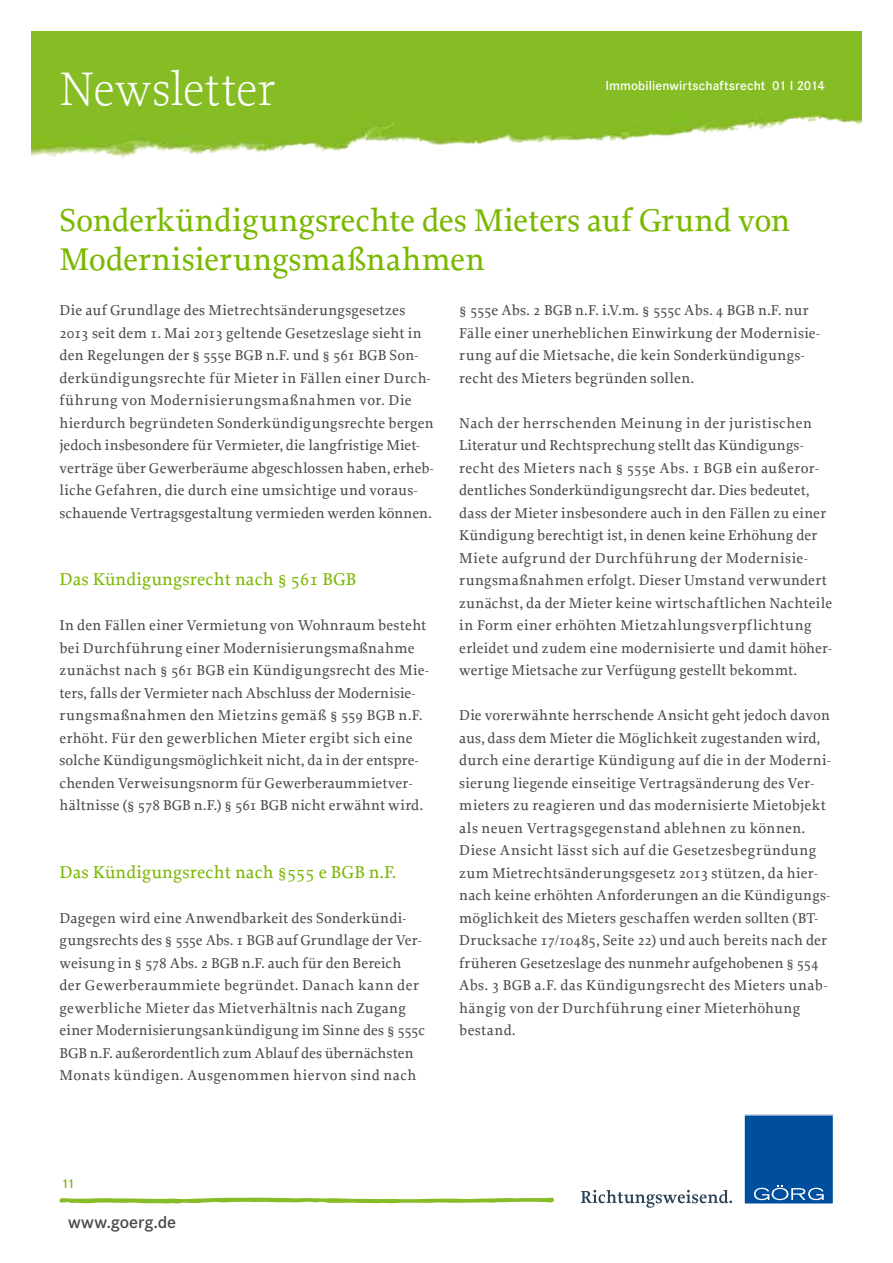
<style>
.page{position:relative;width:893px;height:1263px;background:#fff}
.page>*{position:absolute;margin:0;border:0;box-sizing:border-box;transform-origin:0 0}
.t1{font:300 49.5px "Proforma";letter-spacing:-.01em;color:#fff}
.t2{font:500 33px/39px "Proforma";color:#7ab800}
.t3{font:500 18px "Proforma";letter-spacing:.01em;color:#7ab800}
.t4{font:600 18px "Corporate S";letter-spacing:-.005em;color:#4b4b4b}
.t5{font:500 15px/22.5px "Proforma";letter-spacing:.02em;color:#4b4b4b}
.t6{font:600 13.5px "Corporate S";letter-spacing:.01em;color:#fff}
.t7{font:600 13.5px "Corporate S";color:#7ab800}
</style>
<div class="page">
<img style="left:32px;top:32px;width:829px;height:126px">
<div style="left:744px;top:1115px;width:89px;height:89px;background:#004f9f"></div>
<svg style="left:754px;top:1185px;width:70px;height:15px"></svg>
<svg style="left:581px;top:1190px;width:151px;height:18px"></svg>
<svg style="left:59px;top:1197px;width:495px;height:7px"></svg>
<h1 class="t1" style="left:60px;top:59px;width:217px">Newsletter</h1>
<p class="t6" style="left:605px;top:78px;width:221px">Immobilienwirtschaftsrecht 01 I 2014</p>
<h2 class="t2" style="left:60px;top:200px;width:732px">Sonderkündigungsrechte des Mieters auf Grund von<br>Modernisierungsmaßnahmen</h2>
<p class="t5" style="left:60px;top:299px;width:376px">Die auf Grundlage des Mietrechtsänderungsgesetzes 2013 seit dem 1. Mai 2013 geltende Gesetzeslage sieht in den Regelungen der § 555e BGB n.F. und § 561 BGB Son&shy;derkündigungsrechte für Mieter in Fällen einer Durch&shy;führung von Modernisierungsmaßnahmen vor. Die hierdurch begründeten Sonderkündigungsrechte bergen jedoch insbesondere für Vermieter, die langfristige Miet&shy;verträge über Gewerberäume abgeschlossen haben, erheb&shy;liche Gefahren, die durch eine umsichtige und voraus&shy;schauende Vertragsgestaltung vermieden werden können.</p>
<p class="t3" style="left:60px;top:568px;width:298px">Das Kündigungsrecht nach § 561 BGB</p>
<p class="t5" style="left:60px;top:614px;width:371px">In den Fällen einer Vermietung von Wohnraum besteht bei Durchführung einer Modernisierungsmaßnahme zunächst nach § 561 BGB ein Kündigungsrecht des Mie&shy;ters, falls der Vermieter nach Abschluss der Modernisie&shy;rungsmaßnahmen den Mietzins gemäß § 559 BGB n.F. erhöht. Für den gewerblichen Mieter ergibt sich eine solche Kündigungsmöglichkeit nicht, da in der entspre&shy;chenden Verweisungsnorm für Gewerberaummietver&shy;hältnisse (§ 578 BGB n.F.) § 561 BGB nicht erwähnt wird.</p>
<p class="t3" style="left:60px;top:861px;width:338px">Das Kündigungsrecht nach §555 e BGB n.F.</p>
<p class="t5" style="left:60px;top:906px;width:367px">Dagegen wird eine Anwendbarkeit des Sonderkündi&shy;gungsrechts des § 555e Abs. 1 BGB auf Grundlage der Ver&shy;weisung in § 578 Abs. 2 BGB n.F. auch für den Bereich der Gewerberaummiete begründet. Danach kann der gewerbliche Mieter das Mietverhältnis nach Zugang einer Modernisierungsankündigung im Sinne des § 555c BGB n.F. außerordentlich zum Ablauf des übernächsten Monats kündigen. Ausgenommen hiervon sind nach</p>
<p class="t5" style="left:459px;top:299px;width:362px">§ 555e Abs. 2 BGB n.F. i.V.m. § 555c Abs. 4 BGB n.F. nur Fälle einer unerheblichen Einwirkung der Modernisie&shy;rung auf die Mietsache, die kein Sonderkündigungs&shy;recht des Mieters begründen sollen.</p>
<p class="t5" style="left:459px;top:411px;width:374px">Nach der herrschenden Meinung in der juristischen Literatur und Rechtsprechung stellt das Kündigungs&shy;recht des Mieters nach § 555e Abs. 1 BGB ein außeror&shy;dentliches Sonderkündigungsrecht dar. Dies bedeutet, dass der Mieter insbesondere auch in den Fällen zu einer Kündigung berechtigt ist, in denen keine Erhöhung der Miete aufgrund der Durchführung der Modernisie&shy;rungsmaßnahmen erfolgt. Dieser Umstand verwundert zunächst, da der Mieter keine wirtschaftlichen Nachteile in Form einer erhöhten Mietzahlungsverpflichtung erleidet und zudem eine modernisierte und damit höher&shy;wertige Mietsache zur Verfügung gestellt bekommt.</p>
<p class="t5" style="left:459px;top:704px;width:373px">Die vorerwähnte herrschende Ansicht geht jedoch davon aus, dass dem Mieter die Möglichkeit zugestanden wird, durch eine derartige Kündigung auf die in der Moderni&shy;sierung liegende einseitige Vertragsänderung des Ver&shy;mieters zu reagieren und das modernisierte Mietobjekt als neuen Vertragsgegenstand ablehnen zu können.<br>Diese Ansicht lässt sich auf die Gesetzesbegründung zum Mietrechtsänderungsgesetz 2013 stützen, da hier&shy;nach keine erhöhten Anforderungen an die Kündigungs&shy;möglichkeit des Mieters geschaffen werden sollten (BT-Drucksache 17/10485, Seite 22) und auch bereits nach der früheren Gesetzeslage des nunmehr aufgehobenen § 554<br>Abs. 3 BGB a.F. das Kündigungsrecht des Mieters unab&shy;hängig von der Durchführung einer Mieterhöhung bestand.</p>
<p class="t7" style="left:61px;top:1175px;width:15px">11</p>
<p class="t4" style="left:68px;top:1212px;width:110px">www.goerg.de</p>
</div>
